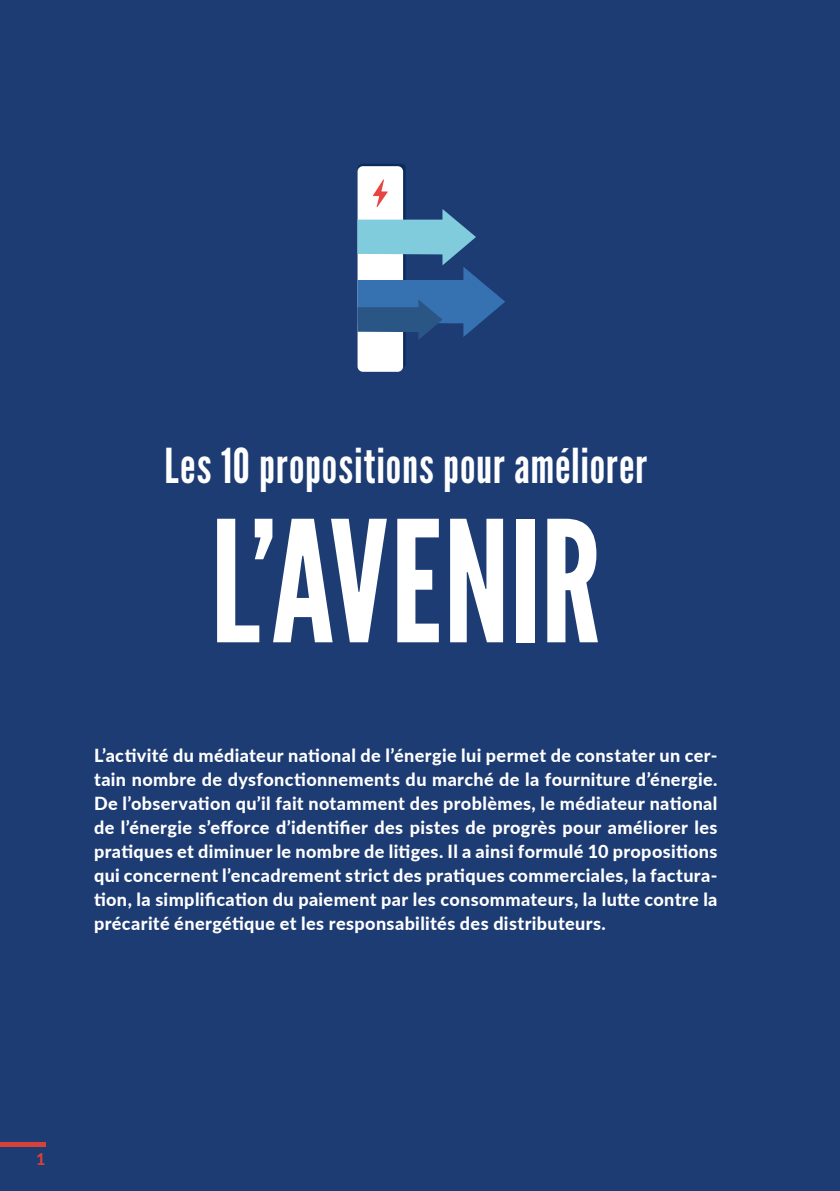
<style>
.page{position:relative;width:840px;height:1191px;background:#fff}
.page>*{position:absolute;margin:0;border:0;box-sizing:border-box;transform-origin:0 0}
.t1{font:168px "League Gothic";color:#fff}
.t2{font:48px "League Gothic";letter-spacing:.015em;color:#fff}
.t3{font:800 18px/24px "Lato";letter-spacing:.02em;color:#fff;text-align:justify}
.t4{font:800 16px "Lato";color:#d6413a}
</style>
<div class="page">
<div style="left:0;top:0;width:839px;height:1191px;background:#1d3c74"></div>
<svg style="left:357px;top:164px;width:148px;height:204px"></svg>
<div style="left:0;top:1142px;width:45px;height:5px;background:#d6413a"></div>
<h2 class="t2" style="left:164px;top:437px;width:483px">Les 10 propositions pour améliorer</h2>
<h1 class="t1" style="left:210px;top:482px;width:392px">L’AVENIR</h1>
<p class="t3" style="left:94px;top:742px;width:624px">L’activité du médiateur national de l’énergie lui permet de constater un cer&shy;tain nombre de dysfonctionnements du marché de la fourniture d’énergie.<br>De l’observation qu’il fait notamment des problèmes, le médiateur national de l’énergie s’efforce d’identifier des pistes de progrès pour améliorer les pratiques et diminuer le nombre de litiges. Il a ainsi formulé 10 propositions qui concernent l’encadrement strict des pratiques commerciales, la factura&shy;tion, la simplification du paiement par les consommateurs, la lutte contre la précarité énergétique et les responsabilités des distributeurs.</p>
<p class="t4" style="left:36px;top:1147px;width:11px">1</p>
</div>
